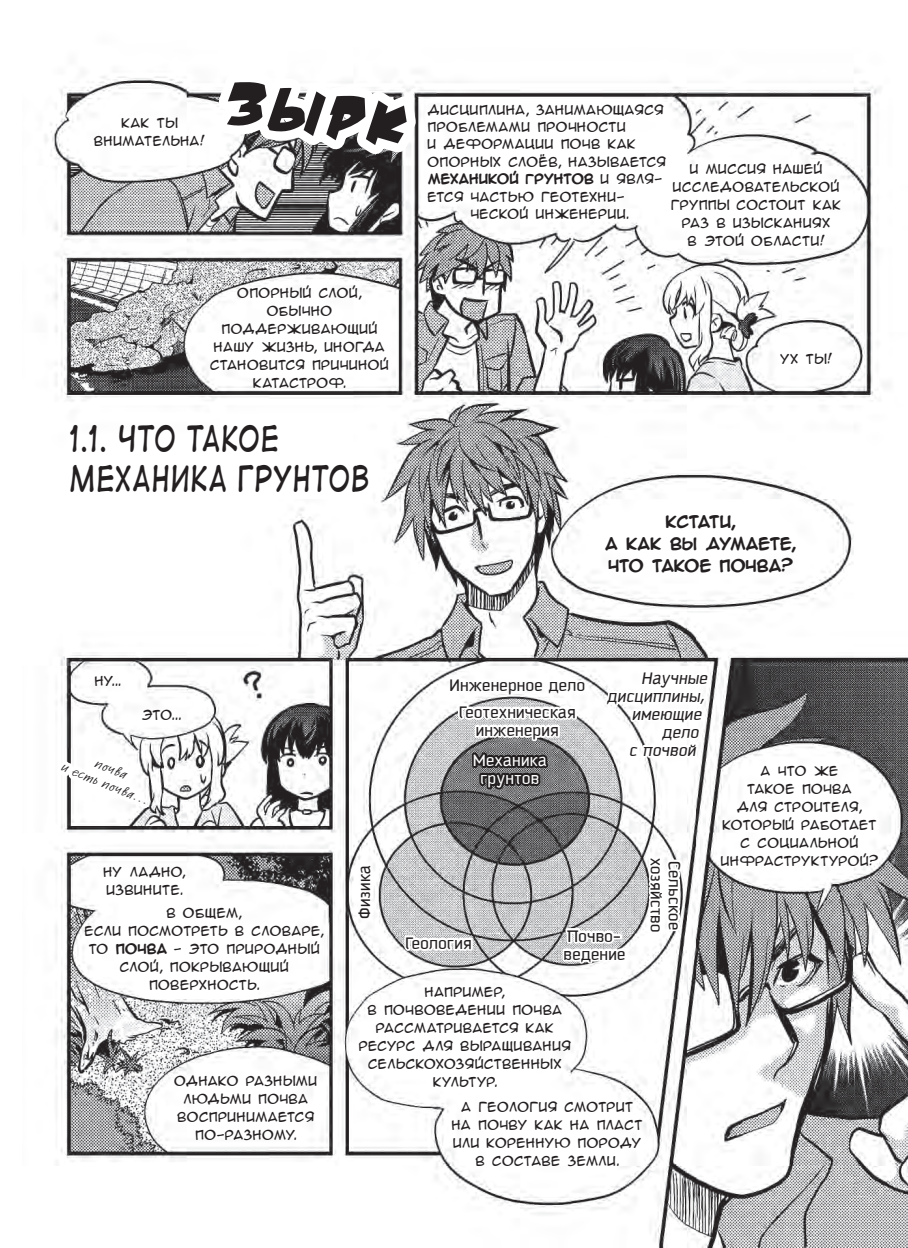
<style>
.page{position:relative;width:908px;height:1248px;background:#fff}
.page>*{position:absolute;margin:0;border:0;box-sizing:border-box;transform-origin:0 0}
.Sound{font:700 63.2px "a ZZDNK Tribute Cyr";color:#231f20}
.Head_1{font:34px/40.8px "Digital Strip Cyrillic";letter-spacing:.02em;color:#231f20;scale:.8 1}
.Paper_T{font:18px/18px "Kautiva Cyrillic";letter-spacing:.02em;color:#231f20;text-align:center}
.Paper_T-2{font:italic 18px "Kautiva Cyrillic";color:#231f20}
.Paper_T-3{font:18px/18px "Kautiva Cyrillic";letter-spacing:.03em;color:#fff;text-align:center}
.Speak{font:14.6px "Anime Ace";letter-spacing:.005em;color:#231f20}
.Speak-2{font:12px/18px "Anime Acev 02";letter-spacing:.02em;color:#231f20;text-align:center}
.Speak-3{font:12px "Anime Ace";letter-spacing:.01em;color:#231f20}
.Speak_Add{font:12px/15.6px "Kremlin CTT";color:#231f20;text-align:center;scale:1.5 1}
.s1{font-family:"Anime Acev 02"}
.s2{font-family:"Anime Ace"}
</style>
<div class="page">
<img style="left:45px;top:71px;width:862px;height:1176px">
<svg style="left:199px;top:71px;width:232px;height:102px"></svg>
<svg style="left:69px;top:423px;width:300px;height:91px"></svg>
<svg style="left:45px;top:687px;width:115px;height:168px"></svg>
<svg style="left:454px;top:698px;width:124px;height:110px"></svg>
<svg style="left:602px;top:668px;width:111px;height:98px"></svg>
<svg style="left:515px;top:926px;width:115px;height:44px"></svg>
<svg style="left:400px;top:929px;width:74px;height:30px"></svg>
<svg style="left:639px;top:852px;width:46px;height:84px"></svg>
<p class="Speak-2" style="left:122px;top:114px;width:58px">Как ты</p>
<p class="Speak-2" style="left:94px;top:132px;width:112px">внимательна!</p>
<p class="Sound" style="left:230px;top:64px;width:186px;rotate:8deg">зырк</p>
<p class="Speak-2" style="left:210px;top:283px;width:180px">Опорный слой, обычно поддерживающий нашу жизнь, иногда становится причиной катастроф.</p>
<p class="Head_1" style="left:69px;top:417px;width:376px">1.1. Что такое механика грунтов</p>
<p class="Speak-2" style="left:427px;top:100px;width:237px">Дисциплина, занимающаяся</p>
<p class="Speak-2" style="left:427px;top:117px;width:200px">проблемами прочности</p>
<p class="Speak-2" style="left:427px;top:135px;width:210px">и деформации почв как</p>
<p class="Speak-2" style="left:427px;top:152px;width:240px">опорных слоёв, называется</p>
<p class="Speak-3" style="left:427px;top:171px;width:236px">механикой грунтов <span class="s1">и явля-</span></p>
<p class="Speak-2" style="left:427px;top:187px;width:198px">ется частью геотехни-</p>
<p class="Speak-2" style="left:470px;top:204px;width:160px">ческой инженерии.</p>
<p class="Speak-2" style="left:671px;top:160px;width:172px">И миссия нашей исследовательской группы состоит как раз в изысканиях<br>в этой области!</p>
<p class="Speak-2" style="left:780px;top:349px;width:54px">Ух ты!</p>
<p class="Speak" style="left:665px;top:511px;width:71px">Кстати,</p>
<p class="Speak" style="left:604px;top:533px;width:192px">а как вы думаете,</p>
<p class="Speak" style="left:607px;top:555px;width:186px">что такое почва?</p>
<p class="Speak-2" style="left:95px;top:671px;width:27px">Ну...</p>
<p class="Speak-2" style="left:142px;top:705px;width:41px">это...</p>
<p class="Speak_Add" style="left:70px;top:745px;width:63px;rotate:22deg">почва<br>и есть почва...</p>
<p class="Speak-2" style="left:104px;top:862px;width:84px;text-align:left">Ну ладно, извините.</p>
<p class="Speak-2" style="left:85px;top:903px;width:241px">В общем,<br>если посмотреть в словаре, то <span class="s2">почва</span> - это природный слой, покрывающий поверхность.</p>
<p class="Speak-2" style="left:174px;top:1071px;width:144px">Однако разными людьми почва воспринимается по-разному.</p>
<p class="Paper_T" style="left:449px;top:676px;width:137px">Инженерное дело</p>
<p class="Paper_T" style="left:458px;top:703px;width:118px">Геотехническая инженерия</p>
<p class="Paper_T-3" style="left:472px;top:751px;width:75px">Механика грунтов</p>
<p class="Paper_T-2" style="left:641px;top:668px;width:70px">Научные</p>
<p class="Paper_T-2" style="left:607px;top:686px;width:101px">дисциплины,</p>
<p class="Paper_T-2" style="left:631px;top:704px;width:74px">имеющие</p>
<p class="Paper_T-2" style="left:662px;top:722px;width:40px">дело</p>
<p class="Paper_T-2" style="left:628px;top:740px;width:71px">с почвой</p>
<p class="Paper_T" style="left:355px;top:918px;width:55px;rotate:-90deg">Физика</p>
<p class="Paper_T" style="left:665px;top:858px;width:76px;rotate:90deg">хозяйство</p>
<p class="Paper_T" style="left:683px;top:860px;width:71px;rotate:90deg">Сельское</p>
<p class="Paper_T" style="left:563px;top:927px;width:63px;text-align:left">Почво&shy;ведение</p>
<p class="Paper_T" style="left:405px;top:934px;width:68px">Геология</p>
<p class="Speak-2" style="left:359px;top:982px;width:214px">Например,<br>в почвоведении почва рассматривается как ресурс для выращивания сельскохозяйственных культур.</p>
<p class="Speak-2" style="left:452px;top:1097px;width:192px">А геология смотрит на почву как на пласт или коренную породу в составе Земли.</p>
<p class="Speak-2" style="left:721px;top:761px;width:159px">А что же<br>такое почва<br>для строителя, который работает с социальной инфраструктурой?</p>
</div>
